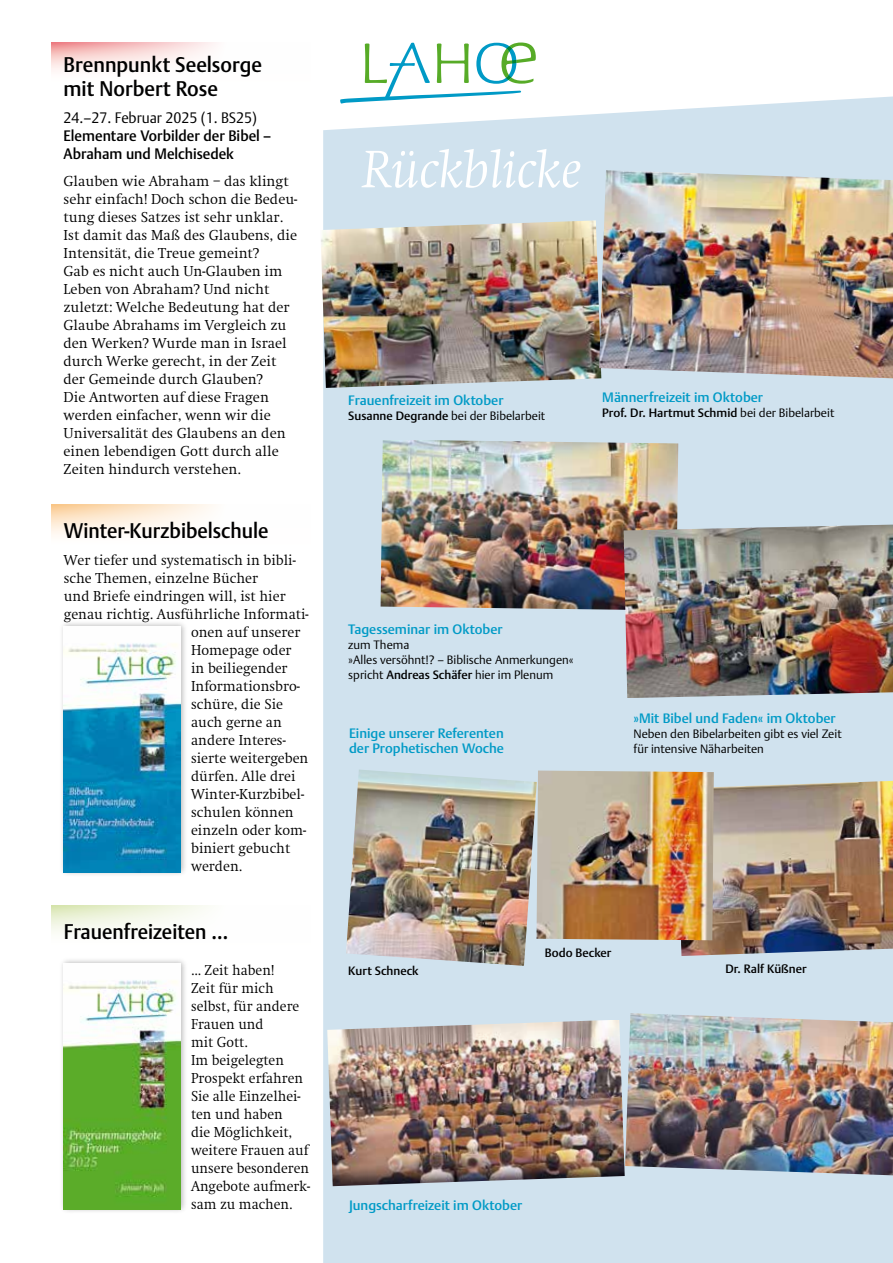
<style>
.page{position:relative;width:893px;height:1263px;background:#fff}
.page>*{position:absolute;margin:0;border:0;box-sizing:border-box;transform-origin:0 0}
.t1{font:500 21px "DTL Argo TOT";color:#000;scale:.94 1}
.t2{font:500 21px/24px "DTL Argo TOT";color:#000;scale:.96 1}
.t3{font:300 15px/18px "Swift EF";color:#000}
.t4{font:300 15px "Swift EF";color:#000;scale:.96 1}
.t5{font:300 15px/18px "Swift EF";color:#000;scale:.94 1}
.t6{font:500 15px/18px "DTL Argo TOT";color:#000;scale:.96 1}
.t7{font:300 15px "DTL Argo TPRO";color:#000;scale:.96 1}
.t8{font:500 13.5px/15px "DTL Argo TOT";color:#009ac6}
.t9{font:300 12px/15px "DTL Argo TPRO";color:#000}
.t10{font:500 12px "DTL Argo TOT";color:#000}
.s1{font-family:"DTL Argo TOT";font-weight:500}
.s2{font-family:"DTL Argo TPRO";font-weight:300}
</style>
<div class="page">
<div style="left:323px;top:96px;width:570px;height:1167px;background:#d0e2ee"></div>
<svg style="left:340px;top:43px;width:196px;height:61px"></svg>
<svg style="left:361px;top:149px;width:219px;height:39px"></svg>
<svg style="left:51px;top:43px;width:163px;height:28px"></svg>
<svg style="left:51px;top:905px;width:157px;height:28px"></svg>
<svg style="left:51px;top:505px;width:163px;height:31px"></svg>
<div style="left:59px;top:620px;width:128px;height:257px;background:#000;opacity:.3"></div>
<img style="left:64px;top:627px;width:116px;height:245px">
<img style="left:321px;top:220px;width:280px;height:168px">
<img style="left:599px;top:170px;width:294px;height:208px">
<img style="left:381px;top:440px;width:297px;height:170px">
<img style="left:624px;top:525px;width:269px;height:173px">
<img style="left:676px;top:781px;width:217px;height:175px">
<img style="left:346px;top:769px;width:191px;height:197px">
<div style="left:59px;top:957px;width:128px;height:257px;background:#000;opacity:.3"></div>
<img style="left:64px;top:964px;width:116px;height:245px">
<img style="left:536px;top:770px;width:178px;height:170px">
<img style="left:327px;top:1020px;width:298px;height:166px">
<img style="left:625px;top:1013px;width:268px;height:162px">
<h1 class="t2" style="left:64px;top:53px;width:208px">Brennpunkt Seelsorge mit Norbert Rose</h1>
<p class="t7" style="left:64px;top:109px;width:203px">24.–27. Februar 2025 (1. BS25)</p>
<p class="t6" style="left:64px;top:127px;width:218px">Elementare Vorbilder der Bibel –<br>Abraham und Melchisedek</p>
<p class="t3" style="left:64px;top:173px;width:235px">Glauben wie Abraham – das klingt sehr einfach! Doch schon die Bedeu&shy;tung dieses Satzes ist sehr unklar.<br>Ist damit das Maß des Glaubens, die<br>Intensität, die Treue gemeint?<br>Gab es nicht auch Un-Glauben im<br>Leben von Abraham? Und nicht zuletzt: Welche Bedeutung hat der<br>Glaube Abrahams im Vergleich zu den Werken? Wurde man in Israel durch Werke gerecht, in der Zeit der Gemeinde durch Glauben?<br>Die Antworten auf diese Fragen werden einfacher, wenn wir die<br>Universalität des Glaubens an den einen lebendigen Gott durch alle<br>Zeiten hindurch verstehen.</p>
<h1 class="t1" style="left:64px;top:518px;width:219px">Winter-Kurzbibelschule</h1>
<p class="t4" style="left:64px;top:552px;width:243px">Wer tiefer und systematisch in bibli-</p>
<p class="t4" style="left:64px;top:570px;width:204px">sche Themen, einzelne Bücher</p>
<p class="t4" style="left:64px;top:588px;width:233px">und Briefe eindringen will, ist hier</p>
<p class="t4" style="left:64px;top:606px;width:257px">genau richtig. Ausführliche Informati-</p>
<p class="t4" style="left:191px;top:624px;width:115px">onen auf unserer</p>
<p class="t4" style="left:191px;top:642px;width:106px">Homepage oder</p>
<p class="t4" style="left:191px;top:660px;width:102px">in beiliegender</p>
<p class="t4" style="left:191px;top:678px;width:115px">Informationsbro-</p>
<p class="t4" style="left:191px;top:696px;width:97px">schüre, die Sie</p>
<p class="t4" style="left:191px;top:714px;width:96px">auch gerne an</p>
<p class="t4" style="left:191px;top:732px;width:100px">andere Interes-</p>
<p class="t4" style="left:191px;top:750px;width:124px">sierte weitergeben</p>
<p class="t4" style="left:191px;top:768px;width:110px">dürfen. Alle drei</p>
<p class="t4" style="left:191px;top:786px;width:119px">Winter-Kurzbibel-</p>
<p class="t4" style="left:191px;top:804px;width:108px">schulen können</p>
<p class="t4" style="left:191px;top:822px;width:121px">einzeln oder kom-</p>
<p class="t4" style="left:191px;top:840px;width:105px">biniert gebucht</p>
<p class="t4" style="left:191px;top:858px;width:55px">werden.</p>
<h1 class="t1" style="left:64px;top:919px;width:176px">Frauenfreizeiten …</h1>
<p class="t5" style="left:191px;top:961px;width:128px">… Zeit haben!<br>Zeit für mich selbst, für andere<br>Frauen und<br>mit Gott.<br>Im beigelegten<br>Prospekt erfahren<br>Sie alle Einzelhei&shy;ten und haben<br>die Möglichkeit, weitere Frauen auf unsere besonderen<br>Angebote aufmerk&shy;sam zu machen.</p>
<p class="t8" style="left:348px;top:393px;width:157px">Frauenfreizeit im Oktober</p>
<p class="t9" style="left:348px;top:408px;width:199px"><span class="s1">Susanne Degrande</span> bei der Bibelarbeit</p>
<p class="t8" style="left:602px;top:390px;width:162px">Männerfreizeit im Oktober</p>
<p class="t10" style="left:602px;top:405px;width:234px">Prof. Dr. Hartmut Schmid <span class="s2">bei der Bibelarbeit</span></p>
<p class="t8" style="left:348px;top:622px;width:156px">Tagesseminar im Oktober</p>
<p class="t9" style="left:348px;top:637px;width:227px">zum Thema<br>»Alles versöhnt!? – Biblische Anmerkungen« spricht <span class="s1">Andreas Schäfer</span> hier im Plenum</p>
<p class="t8" style="left:349px;top:726px;width:156px">Einige unserer Referenten der Prophetischen Woche</p>
<p class="t8" style="left:634px;top:711px;width:204px">»Mit Bibel und Faden« im Oktober</p>
<p class="t9" style="left:634px;top:726px;width:210px">Neben den Bibelarbeiten gibt es viel Zeit für intensive Näharbeiten</p>
<p class="t10" style="left:545px;top:945px;width:68px">Bodo Becker</p>
<p class="t10" style="left:348px;top:964px;width:72px">Kurt Schneck</p>
<p class="t10" style="left:725px;top:962px;width:83px">Dr. Ralf Küßner</p>
<p class="t8" style="left:349px;top:1197px;width:175px">Jungscharfreizeit im Oktober</p>
</div>
